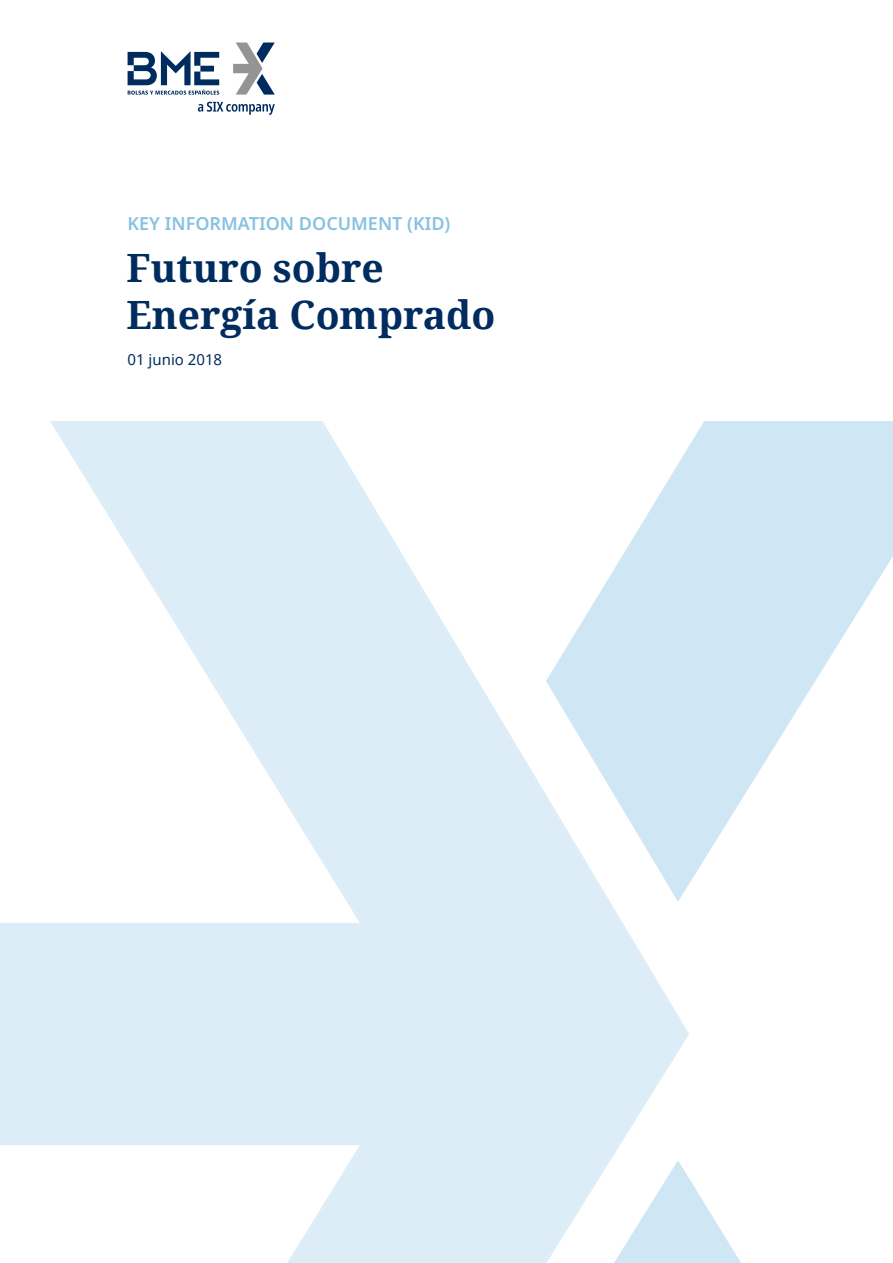
<style>
.page{position:relative;width:893px;height:1263px;background:#fff}
.page>*{position:absolute;margin:0;border:0;box-sizing:border-box;transform-origin:0 0}
.t1{font:700 39px/46.8px "Noto Serif";color:#002c5f}
.t2{font:600 18px "Noto Sans";color:#88c1e4}
.t3{font:15px "Noto Sans";color:#002c5f}
</style>
<div class="page">
<svg style="left:198px;top:102px;width:77px;height:13px"></svg>
<svg style="left:233px;top:43px;width:42px;height:52px"></svg>
<svg style="left:128px;top:51px;width:91px;height:44px"></svg>
<p class="t2" style="left:128px;top:213px;width:324px">KEY INFORMATION DOCUMENT (KID)</p>
<h1 class="t1" style="left:126px;top:243px;width:370px">Futuro sobre<br>Energía Comprado</h1>
<p class="t3" style="left:128px;top:349px;width:96px">01 junio 2018</p>
</div>
